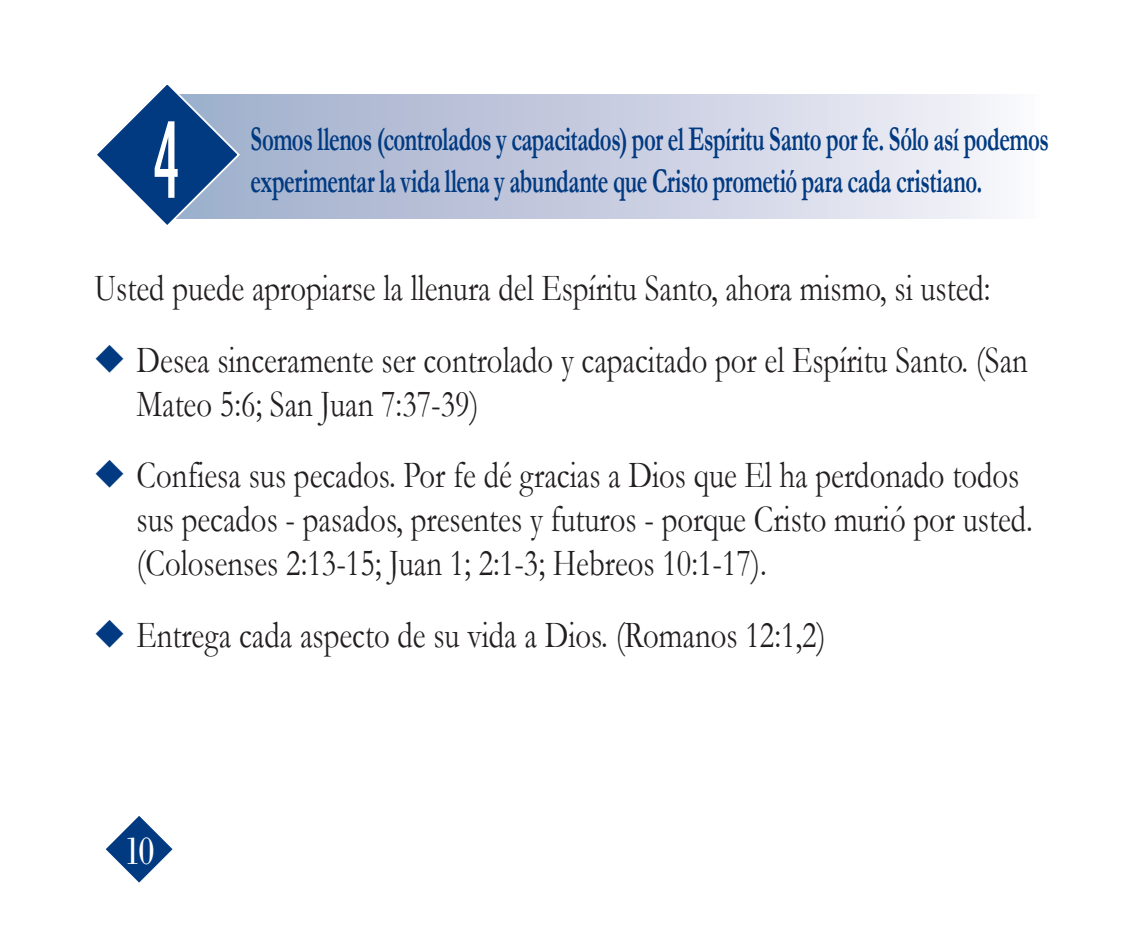
<style>
.page{position:relative;width:1134px;height:945px;background:#fff}
.page>*{position:absolute;margin:0;border:0;box-sizing:border-box;transform-origin:0 0}
.t1{font:500 condensed 101.5px "Futura";color:#fff;scale:.65 1}
.t2{font:38.5px/43.8px "Garamond";color:#231f20;scale:.8 1}
.t3{font:38.5px "Bodoni BE";color:#fff;scale:.8 1}
.t4{font:700 35px/42px "Garamond";letter-spacing:-.02em;color:#013a81;scale:.65 1}
.s1{font-family:"Goudy Old Style T"}
.s2{color:#013a81}
</style>
<div class="page">
<svg style="left:106px;top:816px;width:67px;height:67px"></svg>
<div style="left:171px;top:94px;width:869px;height:125px;background:linear-gradient(to right,#9ca9c8,#f6f5fa)"></div>
<svg style="left:97px;top:85px;width:144px;height:140px"></svg>
<h1 class="t1" style="left:153px;top:95px;width:44px">4</h1>
<p class="t4" style="left:251px;top:118px;width:1230px">Somos llenos (controlados y capacitados) por el Esp<span class="s1">í</span>ritu Santo por fe. Sólo as<span class="s1">í</span> podemos experimentar la vida llena y abundante que Cristo prometió para cada cristiano.</p>
<p class="t2" style="left:94px;top:266px;width:1122px">Usted puede apropiarse la llenura del Espíritu Santo, ahora mismo, si usted:</p>
<p class="t2" style="left:137px;top:337px;width:1116px;text-indent:-42px"><span class="s2">◆</span> Desea sinceramente ser controlado y capacitado por el Espíritu Santo. (San<br>Mateo 5:6; San Juan 7:37-39)</p>
<p class="t2" style="left:137px;top:453px;width:1122px;text-indent:-42px"><span class="s2">◆</span> Confiesa sus pecados. Por fe dé gracias a Dios que El ha perdonado todos sus pecados - pasados, presentes y futuros - porque Cristo murió por usted. (Colosenses 2:13-15; Juan 1; 2:1-3; Hebreos 10:1-17).</p>
<p class="t2" style="left:94px;top:612px;width:916px"><span class="s2">◆</span> Entrega cada aspecto de su vida a Dios. (Romanos 12:1,2)</p>
<p class="t3" style="left:124px;top:829px;width:40px">10</p>
</div>
